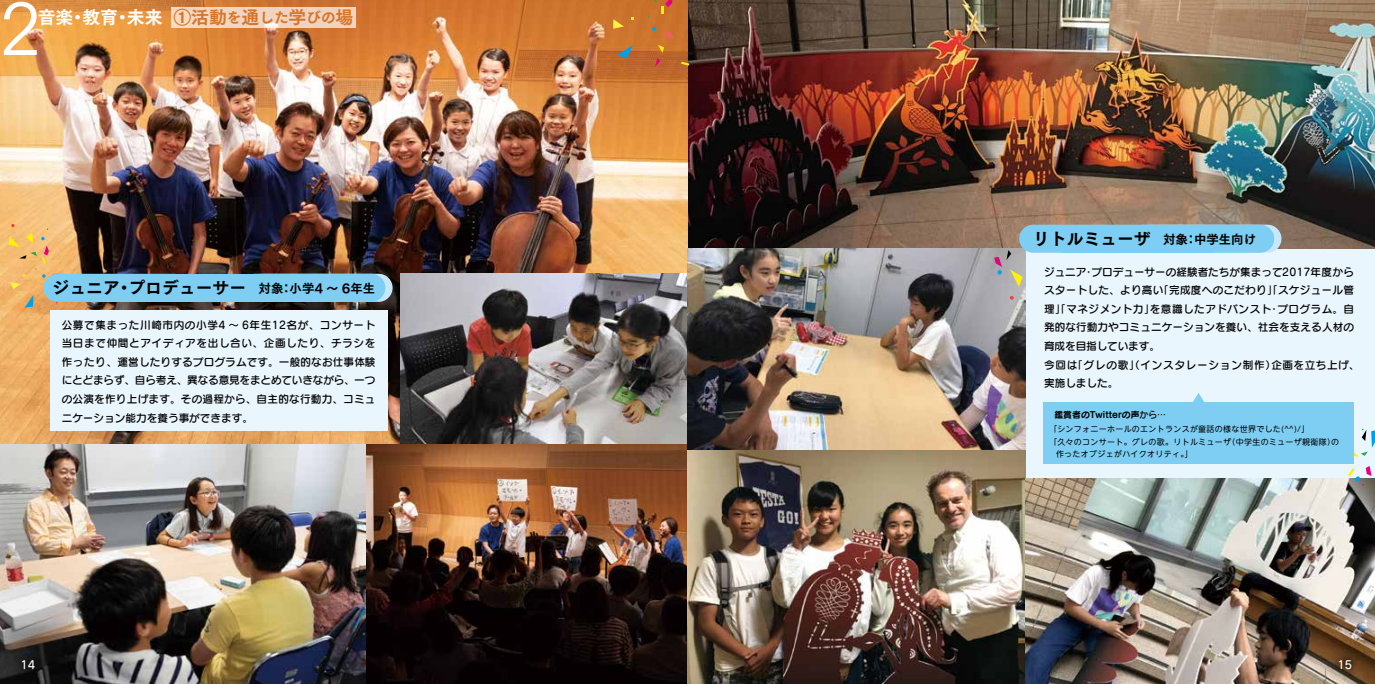
<style>
.page{position:relative;width:1375px;height:684px;background:#eaf6fd}
.page>*{position:absolute;margin:0;border:0;box-sizing:border-box;transform-origin:0 0}
.t1{font:72.5px "Tsuku Go CID R";color:#fff}
.t2{font:17.88px "Tsuku Go CID E";color:#fff}
.t3{font:16.88px "Tsuku Go CID E";color:#000}
.t4{font:12.38px "Tsuku Go CID E";color:#000}
.t5{font:11.25px "Seurat CID DB";color:#fff}
.t6{font:10.62px/18.6px "Seurat CID DB";letter-spacing:.02em;color:#000;text-align:justify}
.t7{font:8.88px "Seurat CID B";color:#000}
.t8{font:8px "UD Shin M Go Pro";letter-spacing:.04em;color:#000}
.s1{color:#d7752a}
.s2{font-size:14.62px;color:#d7752a}
.s3{font-size:12.38px}
.s4{font-size:16.88px}
.s5{font-family:"Seurat CID DB"}
</style>
<div class="page">
<img style="left:687px;top:0;width:688px;height:248px">
<img style="left:0;top:0;width:687px;height:444px">
<img style="left:400px;top:273px;width:287px;height:171px">
<img style="left:0;top:444px;width:687px;height:240px">
<img style="left:687px;top:248px;width:338px;height:436px">
<img style="left:1025px;top:479px;width:350px;height:205px">
<svg style="left:617px;top:45px;width:16px;height:13px"></svg>
<svg style="left:613px;top:19px;width:11px;height:10px"></svg>
<svg style="left:631px;top:0;width:41px;height:20px"></svg>
<svg style="left:681px;top:62px;width:8px;height:4px"></svg>
<svg style="left:652px;top:27px;width:22px;height:40px"></svg>
<svg style="left:1354px;top:428px;width:21px;height:29px"></svg>
<svg style="left:1348px;top:466px;width:23px;height:20px"></svg>
<svg style="left:9px;top:224px;width:52px;height:84px;background:#edb86f"></svg>
<div style="left:50px;top:310px;width:338px;height:121px;background:#eaf6fd"></div>
<svg style="left:248px;top:274px;width:145px;height:28px"></svg>
<div style="left:75px;top:274px;width:214px;height:28px;background:#7ecef4"></div>
<div style="left:43px;top:274px;width:145px;height:28px;background:#7ecef4;border-radius:14px"></div>
<div style="left:241px;top:274px;width:144px;height:28px;background:#7ecef4;border-radius:14px"></div>
<div style="left:1043px;top:402px;width:311px;height:62px;background:#7ecef4"></div>
<svg style="left:1193px;top:393px;width:11px;height:9px"></svg>
<div style="left:1137px;top:225px;width:144px;height:28px;background:#c7e8fa;border-radius:14px"></div>
<div style="left:1019px;top:225px;width:144px;height:28px;background:#7ecef4;border-radius:14px"></div>
<div style="left:1130px;top:225px;width:144px;height:28px;background:#7ecef4;border-radius:14px"></div>
<div style="left:171px;top:7px;width:185px;height:20px;background:#f1d5c0"></div>
<svg style="left:994px;top:250px;width:29px;height:37px"></svg>
<svg style="left:1010px;top:296px;width:4px;height:4px"></svg>
<svg style="left:15px;top:652px;width:27px;height:24px"></svg>
<svg style="left:1332px;top:652px;width:27px;height:24px"></svg>
<h1 class="t1" style="left:-1px;top:-18px;width:44px">2</h1>
<h2 class="t2" style="left:38px;top:4px;width:317px">音楽・教育・未来 <span class="s1">①活動</span><span class="s2">を</span><span class="s1">通</span><span class="s2">した</span><span class="s1">学</span><span class="s2">びの</span><span class="s1">場</span></h2>
<h3 class="t3" style="left:53px;top:276px;width:324px">ジュニア・プロデューサー<span class="s3">　対象：小学4 ～ 6年生</span></h3>
<p class="t6" style="left:62px;top:315px;width:315px">公募で集まった川崎市内の小学4 ～ 6年生12名が、コンサート当日まで仲間とアイディアを出し合い、企画したり、チラシを作ったり、運営したりするプログラムです。一般的なお仕事体験にとどまらず、自ら考え、異なる意見をまとめていきながら、一つの公演を作り上げます。その過程から、自主的な行動力、コミュニケーション能力を養う事ができます。</p>
<p class="t4" style="left:1033px;top:230px;width:225px"><span class="s4">リトルミューザ</span>　対象：中学生向け</p>
<p class="t6" style="left:1044px;top:262px;width:317px;text-align:left">ジュニア・プロデューサーの経験者たちが集まって2017年度からスタートした、より高い「完成度へのこだわり」「スケジュール管理」「マネジメント力」を意識したアドバンスト・プログラム。自発的な行動力やコミュニケーションを養い、社会を支える人材の育成を目指しています。<br>今回は「グレの歌」（インスタレーション制作）企画を立ち上げ、実施しました。</p>
<p class="t7" style="left:1054px;top:409px;width:113px">鑑賞者のTwitterの声<span class="s5">から…</span></p>
<p class="t8" style="left:1049px;top:422px;width:262px">「シンフォニーホールのエントランスが童話の様な世界でした(^^)/」</p>
<p class="t8" style="left:1049px;top:435px;width:292px">「久々のコンサート。グレの歌。リトルミューザ（中学生のミューザ親衛隊）の</p>
<p class="t8" style="left:1056px;top:448px;width:138px">作ったオブジェがハイクオリティ。」</p>
<p class="t5" style="left:20px;top:657px;width:16px">14</p>
<p class="t5" style="left:1337px;top:657px;width:16px">15</p>
</div>
